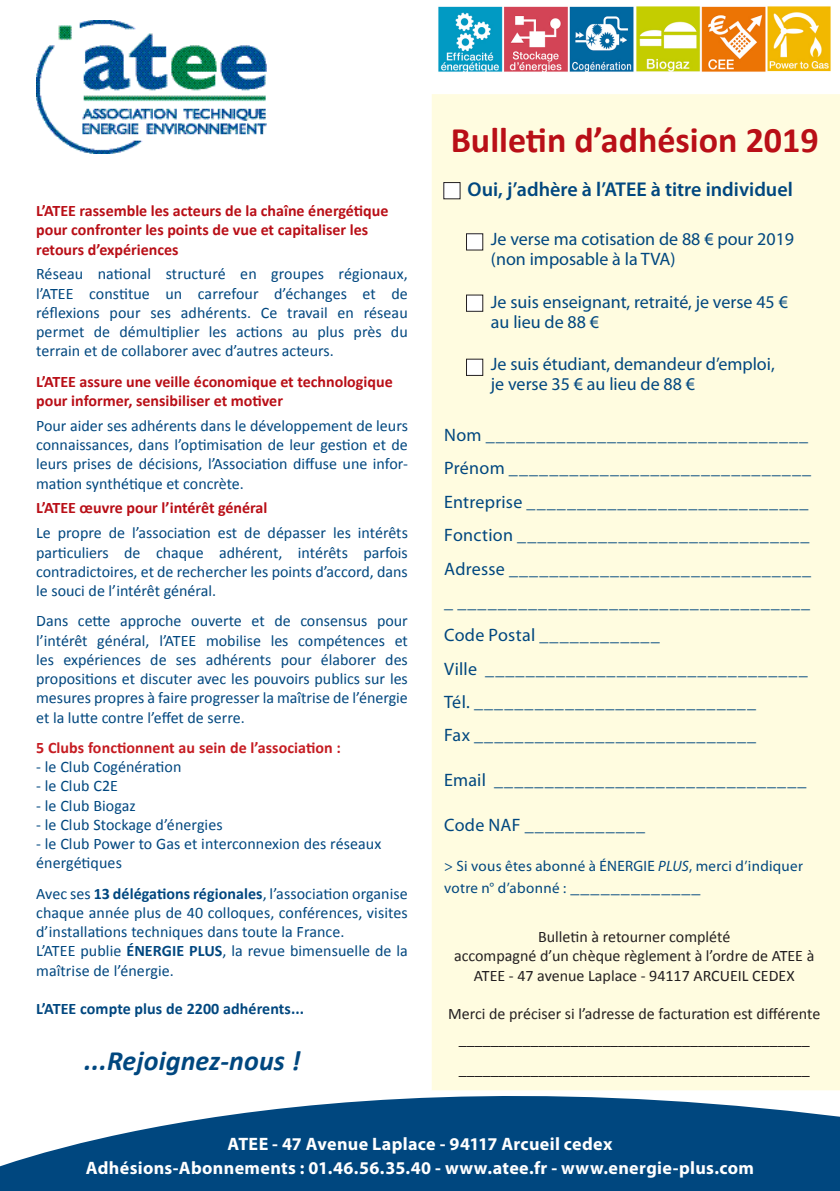
<style>
.page{position:relative;width:840px;height:1191px;background:#fff}
.page>*{position:absolute;margin:0;border:0;box-sizing:border-box;transform-origin:0 0}
.t1{font:700 36px "Calibri";color:#b90f17}
.t2{font:italic 700 28px "Calibri";letter-spacing:.005em;color:#00477f}
.t3{font:600 20px "Myriad Pro";color:#00477f}
.t4{font:18px/20px "Myriad Pro";color:#00477f}
.t5{font:700 18px "Myriad Pro";letter-spacing:.02em;color:#fff}
.t6{font:16px/19.2px "Calibri";color:#00477f;text-align:justify}
.t7{font:16px "Calibri";color:#231f20}
.t8{font:700 16px/19.2px "Calibri";color:#b90f17}
.t9{font:700 16px "Calibri";letter-spacing:.005em;color:#c61c22}
.t10{font:700 16px "Calibri";letter-spacing:.005em;color:#00477f}
.t11{font:15px/22px "Myriad Pro";letter-spacing:.02em;color:#00477f}
.s1{font-weight:700}
.s2{font-style:italic}
.s3{font-size:18px}
</style>
<div class="page">
<img style="left:438px;top:6px;width:393px;height:66px">
<svg style="left:0;top:1090px;width:839px;height:101px;fill:#00477f"></svg>
<div style="left:432px;top:94px;width:407px;height:996px;background:#fffce0"></div>
<div style="left:443px;top:182px;width:17px;height:17px;background:#fff"></div>
<div style="left:466px;top:234px;width:16px;height:16px;background:#fff"></div>
<div style="left:465px;top:233px;width:18px;height:17px;border:1px solid #231f20"></div>
<div style="left:466px;top:295px;width:16px;height:16px;background:#fff"></div>
<div style="left:465px;top:294px;width:18px;height:18px;border:1px solid #231f20"></div>
<div style="left:466px;top:359px;width:16px;height:16px;background:#fff"></div>
<div style="left:465px;top:359px;width:18px;height:17px;border:1px solid #231f20"></div>
<img style="left:36px;top:20px;width:230px;height:134px">
<p class="t8" style="left:36px;top:201px;width:353px">L’ATEE rassemble les acteurs de la chaîne énergétique pour confronter les points de vue et capitaliser les retours d’expériences</p>
<p class="t6" style="left:36px;top:265px;width:373px">Réseau national structuré en groupes régionaux, l’ATEE constitue un carrefour d’échanges et de réflexions pour ses adhérents. Ce travail en réseau permet de démultiplier les actions au plus près du terrain et de collaborer avec d’autres acteurs.</p>
<p class="t8" style="left:36px;top:372px;width:358px">L’ATEE assure une veille économique et technologique pour informer, sensibiliser et motiver</p>
<p class="t6" style="left:36px;top:416px;width:373px">Pour aider ses adhérents dans le développement de leurs connaissances, dans l’optimisation de leur gestion et de leurs prises de décisions, l’Association diffuse une infor&shy;mation synthétique et concrète.</p>
<p class="t8" style="left:36px;top:498px;width:233px">L’ATEE œuvre pour l’intérêt général</p>
<p class="t6" style="left:36px;top:523px;width:373px">Le propre de l’association est de dépasser les intérêts particuliers de chaque adhérent, intérêts parfois contradictoires, et de rechercher les points d’accord, dans le souci de l’intérêt général.</p>
<p class="t6" style="left:36px;top:611px;width:373px">Dans cette approche ouverte et de consensus pour l’intérêt général, l’ATEE mobilise les compétences et les expériences de ses adhérents pour élaborer des propositions et discuter avec les pouvoirs publics sur les mesures propres à faire progresser la maîtrise de l’énergie et la lutte contre l’effet de serre.</p>
<p class="t9" style="left:36px;top:737px;width:306px">5 Clubs fonctionnent au sein de l’association :</p>
<p class="t6" style="left:36px;top:757px;width:147px">- le Club Cogénération</p>
<p class="t6" style="left:36px;top:776px;width:83px">- le Club C2E</p>
<p class="t6" style="left:36px;top:796px;width:101px">- le Club Biogaz</p>
<p class="t6" style="left:36px;top:815px;width:188px">- le Club Stockage d’énergies</p>
<p class="t6" style="left:36px;top:834px;width:346px">- le Club Power to Gas et interconnexion des réseaux énergétiques</p>
<p class="t6" style="left:36px;top:884px;width:373px">Avec ses <span class="s1">13 délégations régionales</span>, l’association organise chaque année plus de 40 colloques, conférences, visites d’installations techniques dans toute la France.</p>
<p class="t6" style="left:36px;top:941px;width:373px">L’ATEE publie <span class="s1">ÉNERGIE PLUS</span>, la revue bimensuelle de la maîtrise de l’énergie.</p>
<p class="t10" style="left:36px;top:998px;width:269px">L’ATEE compte plus de 2200 adhérents...</p>
<p class="t2" style="left:84px;top:1043px;width:218px">...Rejoignez-nous !</p>
<p class="t1" style="left:450px;top:117px;width:369px">Bulletin d’adhésion 2019</p>
<p class="t3" style="left:467px;top:177px;width:326px">Oui, j’adhère à l’ATEE à titre individuel</p>
<p class="t4" style="left:490px;top:228px;width:304px">Je verse ma cotisation de 88 € pour 2019 (non imposable à la TVA)</p>
<p class="t4" style="left:490px;top:291px;width:298px">Je suis enseignant, retraité, je verse 45 € au lieu de 88 €</p>
<p class="t4" style="left:490px;top:354px;width:285px">Je suis étudiant, demandeur d’emploi, je verse 35 € au lieu de 88 €</p>
<p class="t4" style="left:444px;top:425px;width:365px">Nom ________________________________</p>
<p class="t4" style="left:444px;top:458px;width:368px">Prénom ______________________________</p>
<p class="t4" style="left:444px;top:491px;width:365px">Entreprise ____________________________</p>
<p class="t4" style="left:444px;top:525px;width:366px">Fonction _____________________________</p>
<p class="t4" style="left:444px;top:558px;width:368px">Adresse ______________________________</p>
<p class="t4" style="left:444px;top:591px;width:367px">_ ___________________________________</p>
<p class="t4" style="left:444px;top:625px;width:217px">Code Postal ____________</p>
<p class="t4" style="left:444px;top:658px;width:365px">Ville ________________________________</p>
<p class="t4" style="left:444px;top:691px;width:313px">Tél. ____________________________</p>
<p class="t4" style="left:444px;top:725px;width:313px">Fax ____________________________</p>
<p class="t4" style="left:444px;top:769px;width:363px">Email _______________________________</p>
<p class="t4" style="left:444px;top:814px;width:202px">Code NAF ____________</p>
<p class="t11" style="left:444px;top:855px;width:360px">&gt; Si vous êtes abonné à ÉNERGIE <span class="s2">PLUS</span>, merci d’indiquer votre n° d’abonné : <span class="s3">_____________</span></p>
<p class="t7" style="left:538px;top:926px;width:193px">Bulletin à retourner complété</p>
<p class="t7" style="left:454px;top:946px;width:361px">accompagné d’un chèque règlement à l’ordre de ATEE à</p>
<p class="t7" style="left:473px;top:965px;width:322px">ATEE - 47 avenue Laplace - 94117 ARCUEIL CEDEX</p>
<p class="t7" style="left:448px;top:1003px;width:373px">Merci de préciser si l’adresse de facturation est différente</p>
<p class="t7" style="left:458px;top:1028px;width:352px">____________________________________________</p>
<p class="t7" style="left:458px;top:1059px;width:352px">____________________________________________</p>
<p class="t5" style="left:227px;top:1131px;width:386px">ATEE - 47 Avenue Laplace - 94117 Arcueil cedex</p>
<p class="t5" style="left:86px;top:1156px;width:669px">Adhésions-Abonnements : 01.46.56.35.40 - www.atee.fr - www.energie-plus.com</p>
</div>
